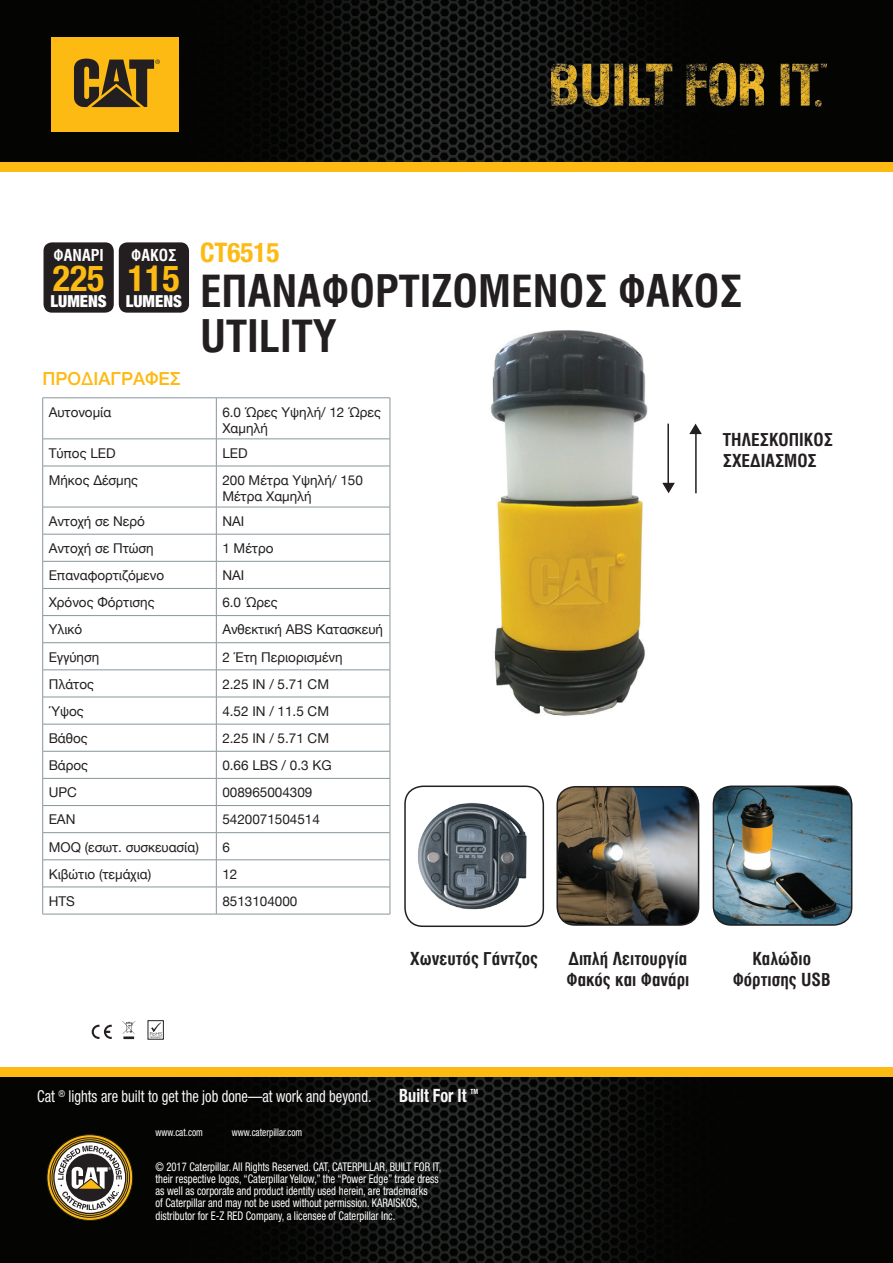
<style>
.page{position:relative;width:893px;height:1263px;background:#fff}
.page>*{position:absolute;margin:0;border:0;box-sizing:border-box;transform-origin:0 0}
.t1{font:45px/45px "UB Helvetica Cond Bold";color:#231f20}
.t2{font:700 condensed 36px "Helvetica Neue LT Std";color:#fcba13}
.t3{font:700 condensed 27px "Helvetica Neue LT Std";color:#fcba13}
.t4{font:700 condensed 18.45px "Helvetica Neue LT Std";color:#f8f8f9;scale:.88 1}
.t5{font:18px/21.6px "UB Helvetica Cond Bold";color:#231f20}
.t6{font:500 18px "Helvetica Neue";color:#fcba13}
.t7{font:900 condensed 16.5px "Helvetica Neue";color:#fff}
.t8{font:16.5px "UB Helvetica Cond Bold";color:#fff}
.t9{font:condensed 16.35px "Helvetica Neue LT Std";color:#f8f8f9;scale:.88 1}
.t10{font:13.5px/16.2px "Helvetica Neue";color:#231f20}
.t11{font:condensed 12px/12.3px "Helvetica Neue LT Std";color:#fff;scale:.88 1}
.t12{font:condensed 10.5px "Helvetica Neue LT Std";color:#fff;scale:.88 1}
.t13{font:700 condensed 7.2px "Helvetica Neue LT Std";color:#f8f8f9;scale:.88 1}
</style>
<div class="page">
<img style="left:0;top:1077px;width:893px;height:186px">
<div style="left:0;top:1068px;width:893px;height:9px;background:#fcba13"></div>
<img style="left:0;top:0;width:893px;height:162px">
<div style="left:0;top:162px;width:893px;height:9px;background:#fcba13"></div>
<svg style="left:47px;top:1135px;width:86px;height:85px"></svg>
<svg style="left:50px;top:1138px;width:80px;height:79px"></svg>
<svg style="left:52px;top:1140px;width:76px;height:75px"></svg>
<svg style="left:54px;top:1142px;width:72px;height:71px"></svg>
<div style="left:53px;top:1141px;width:73px;height:73px;border:1px solid #231f20;border-radius:50%"></div>
<svg style="left:58px;top:1145px;width:64px;height:65px"></svg>
<div style="left:51px;top:37px;width:128px;height:95px;background:#fcba13"></div>
<svg style="left:74px;top:59px;width:86px;height:48px"></svg>
<img style="left:551px;top:63px;width:276px;height:44px">
<svg style="left:92px;top:1025px;width:20px;height:14px"></svg>
<svg style="left:122px;top:1021px;width:13px;height:18px"></svg>
<svg style="left:150px;top:1022px;width:11px;height:15px"></svg>
<img style="left:490px;top:330px;width:212px;height:386px">
<div style="left:44px;top:242px;width:70px;height:71px;background:#231f20;border-radius:9px"></div>
<div style="left:119px;top:242px;width:70px;height:71px;background:#231f20;border-radius:9px"></div>
<hr style="left:43px;top:397px;width:173px;height:1px;background:#88969b">
<hr style="left:42px;top:398px;width:1px;height:41px;background:#88969b">
<hr style="left:216px;top:397px;width:174px;height:1px;background:#88969b">
<hr style="left:216px;top:398px;width:1px;height:41px;background:#88969b">
<hr style="left:390px;top:398px;width:1px;height:41px;background:#88969b">
<hr style="left:43px;top:439px;width:173px;height:1px;background:#88969b">
<svg style="left:42px;top:439px;width:1px;height:27px"></svg>
<hr style="left:216px;top:439px;width:174px;height:1px;background:#88969b">
<svg style="left:216px;top:439px;width:1px;height:27px"></svg>
<svg style="left:390px;top:439px;width:1px;height:27px"></svg>
<hr style="left:43px;top:466px;width:173px;height:1px;background:#88969b">
<hr style="left:42px;top:466px;width:1px;height:41px;background:#88969b">
<hr style="left:216px;top:466px;width:174px;height:1px;background:#88969b">
<hr style="left:216px;top:466px;width:1px;height:41px;background:#88969b">
<hr style="left:390px;top:466px;width:1px;height:41px;background:#88969b">
<hr style="left:43px;top:507px;width:173px;height:1px;background:#88969b">
<hr style="left:216px;top:507px;width:174px;height:1px;background:#88969b">
<hr style="left:43px;top:534px;width:173px;height:1px;background:#88969b">
<hr style="left:216px;top:534px;width:174px;height:1px;background:#88969b">
<hr style="left:43px;top:561px;width:173px;height:1px;background:#88969b">
<hr style="left:216px;top:561px;width:174px;height:1px;background:#88969b">
<hr style="left:43px;top:588px;width:173px;height:1px;background:#88969b">
<hr style="left:216px;top:588px;width:174px;height:1px;background:#88969b">
<hr style="left:43px;top:615px;width:173px;height:1px;background:#88969b">
<hr style="left:216px;top:615px;width:174px;height:1px;background:#88969b">
<hr style="left:43px;top:642px;width:173px;height:1px;background:#88969b">
<hr style="left:216px;top:642px;width:174px;height:1px;background:#88969b">
<hr style="left:43px;top:670px;width:173px;height:1px;background:#88969b">
<hr style="left:216px;top:670px;width:174px;height:1px;background:#88969b">
<hr style="left:43px;top:697px;width:173px;height:1px;background:#88969b">
<hr style="left:216px;top:697px;width:174px;height:1px;background:#88969b">
<hr style="left:43px;top:724px;width:173px;height:1px;background:#88969b">
<hr style="left:216px;top:724px;width:174px;height:1px;background:#88969b">
<hr style="left:43px;top:751px;width:173px;height:1px;background:#88969b">
<hr style="left:216px;top:751px;width:174px;height:1px;background:#88969b">
<hr style="left:43px;top:778px;width:173px;height:1px;background:#88969b">
<hr style="left:216px;top:778px;width:174px;height:1px;background:#88969b">
<hr style="left:43px;top:805px;width:173px;height:1px;background:#88969b">
<hr style="left:216px;top:805px;width:174px;height:1px;background:#88969b">
<hr style="left:43px;top:832px;width:173px;height:1px;background:#88969b">
<hr style="left:216px;top:832px;width:174px;height:1px;background:#88969b">
<hr style="left:43px;top:859px;width:173px;height:1px;background:#88969b">
<hr style="left:216px;top:859px;width:174px;height:1px;background:#88969b">
<hr style="left:43px;top:887px;width:173px;height:1px;background:#88969b">
<svg style="left:42px;top:507px;width:1px;height:407px"></svg>
<hr style="left:216px;top:887px;width:174px;height:1px;background:#88969b">
<svg style="left:216px;top:507px;width:1px;height:407px"></svg>
<svg style="left:390px;top:507px;width:1px;height:407px"></svg>
<hr style="left:43px;top:914px;width:173px;height:1px;background:#88969b">
<hr style="left:216px;top:914px;width:174px;height:1px;background:#88969b">
<img style="left:559px;top:787px;width:139px;height:138px">
<div style="left:556px;top:786px;width:143px;height:140px;border:2px solid #231f20;border-radius:18px"></div>
<img style="left:713px;top:786px;width:139px;height:139px">
<div style="left:713px;top:785px;width:139px;height:141px;border:2px solid #231f20;border-radius:18px"></div>
<img style="left:408px;top:792px;width:119px;height:127px">
<div style="left:404px;top:785px;width:140px;height:142px;border:2px solid #231f20;border-radius:18px"></div>
<hr style="left:695px;top:431px;width:2px;height:62px;background:#231f20">
<svg style="left:689px;top:424px;width:13px;height:10px"></svg>
<hr style="left:667px;top:424px;width:2px;height:62px;background:#231f20">
<svg style="left:662px;top:483px;width:13px;height:10px"></svg>
<p class="t8" style="left:54px;top:245px;width:52px">ΦΑΝΑΡΙ</p>
<h2 class="t2" style="left:53px;top:256px;width:53px">225</h2>
<p class="t7" style="left:51px;top:288px;width:58px">LUMENS</p>
<p class="t8" style="left:131px;top:245px;width:47px">ΦΑΚΟΣ</p>
<h2 class="t2" style="left:128px;top:256px;width:53px">115</h2>
<p class="t7" style="left:126px;top:288px;width:58px">LUMENS</p>
<h3 class="t6" style="left:43px;top:364px;width:140px">ΠΡΟΔΙΑΓΡΑΦΕΣ</h3>
<h3 class="t3" style="left:200px;top:236px;width:81px">CT6515</h3>
<h1 class="t1" style="left:200px;top:269px;width:544px">ΕΠΑΝΑΦΟΡΤΙΖΟΜΕΝΟΣ ΦΑΚΟΣ<br>UTILITY</h1>
<p class="t10" style="left:49px;top:404px;width:64px">Αυτονομία</p>
<p class="t10" style="left:222px;top:404px;width:160px">6.0 Ώρες Υψηλή/ 12 Ώρες<br>Χαμηλή</p>
<p class="t10" style="left:49px;top:446px;width:68px">Τύπος LED</p>
<p class="t10" style="left:222px;top:446px;width:27px">LED</p>
<p class="t10" style="left:49px;top:473px;width:91px">Μήκος Δέσμης</p>
<p class="t10" style="left:222px;top:473px;width:142px">200 Μέτρα Υψηλή/ 150<br>Μέτρα Χαμηλή</p>
<p class="t10" style="left:49px;top:514px;width:98px">Αντοχή σε Νερό</p>
<p class="t10" style="left:222px;top:514px;width:23px">ΝΑΙ</p>
<p class="t10" style="left:49px;top:541px;width:107px">Αντοχή σε Πτώση</p>
<p class="t10" style="left:222px;top:541px;width:53px">1 Μέτρο</p>
<p class="t10" style="left:49px;top:568px;width:117px">Επαναφορτιζόμενο</p>
<p class="t10" style="left:222px;top:568px;width:23px">ΝΑΙ</p>
<p class="t10" style="left:49px;top:595px;width:107px">Χρόνος Φόρτισης</p>
<p class="t10" style="left:222px;top:595px;width:57px">6.0 Ώρες</p>
<p class="t10" style="left:49px;top:622px;width:35px">Υλικό</p>
<p class="t10" style="left:222px;top:622px;width:162px">Ανθεκτική ABS Κατασκευή</p>
<p class="t10" style="left:49px;top:649px;width:52px">Εγγύηση</p>
<p class="t10" style="left:222px;top:649px;width:122px">2 Έτη Περιορισμένη</p>
<p class="t10" style="left:49px;top:677px;width:47px">Πλάτος</p>
<p class="t10" style="left:222px;top:677px;width:108px">2.25 IN / 5.71 CM</p>
<p class="t10" style="left:49px;top:704px;width:36px">Ύψος</p>
<p class="t10" style="left:222px;top:704px;width:108px">4.52 IN / 11.5 CM</p>
<p class="t10" style="left:49px;top:731px;width:41px">Βάθος</p>
<p class="t10" style="left:222px;top:731px;width:108px">2.25 IN / 5.71 CM</p>
<p class="t10" style="left:49px;top:758px;width:41px">Βάρος</p>
<p class="t10" style="left:222px;top:758px;width:111px">0.66 LBS / 0.3 KG</p>
<p class="t10" style="left:49px;top:785px;width:30px">UPC</p>
<p class="t10" style="left:222px;top:785px;width:92px">008965004309</p>
<p class="t10" style="left:49px;top:812px;width:28px">EAN</p>
<p class="t10" style="left:222px;top:812px;width:99px">5420071504514</p>
<p class="t10" style="left:49px;top:839px;width:152px">MOQ (εσωτ. συσκευασία)</p>
<p class="t10" style="left:222px;top:839px;width:9px">6</p>
<p class="t10" style="left:49px;top:866px;width:104px">Κιβώτιο (τεμάχια)</p>
<p class="t10" style="left:222px;top:866px;width:17px">12</p>
<p class="t10" style="left:49px;top:894px;width:28px">HTS</p>
<p class="t10" style="left:222px;top:894px;width:77px">8513104000</p>
<h3 class="t5" style="left:410px;top:948px;width:129px">Χωνευτός Γάντζος</h3>
<h3 class="t5" style="left:723px;top:428px;width:111px">ΤΗΛΕΣΚΟΠΙΚΟΣ<br>ΣΧΕΔΙΑΣΜΟΣ</h3>
<h3 class="t5" style="left:566px;top:948px;width:124px">Διπλή Λειτουργία<br>Φακός και Φανάρι</h3>
<h3 class="t5" style="left:733px;top:948px;width:99px;text-align:center">Καλώδιο<br>Φόρτισης USB</h3>
<p class="t9" style="left:37px;top:1087px;width:381px">Cat <sup>®</sup> lights are built to get the job done—at work and beyond.</p>
<h3 class="t4" style="left:399px;top:1084px;width:78px">Built For It</h3>
<p class="t13" style="left:470px;top:1087px;width:10px">TM</p>
<p class="t12" style="left:155px;top:1126px;width:55px">www.cat.com</p>
<p class="t12" style="left:232px;top:1126px;width:81px">www.caterpillar.com</p>
<p class="t11" style="left:155px;top:1160px;width:326px">© 2017 Caterpillar. All Rights Reserved. CAT, CATERPILLAR, BUILT FOR IT, their respective logos, “Caterpillar Yellow,” the “Power Edge” trade dress as well as corporate and product identity used herein, are trademarks<br>of Caterpillar and may not be used without permission. KARAISKOS, distributor for E-Z RED Company, a licensee of Caterpillar Inc.</p>
</div>
